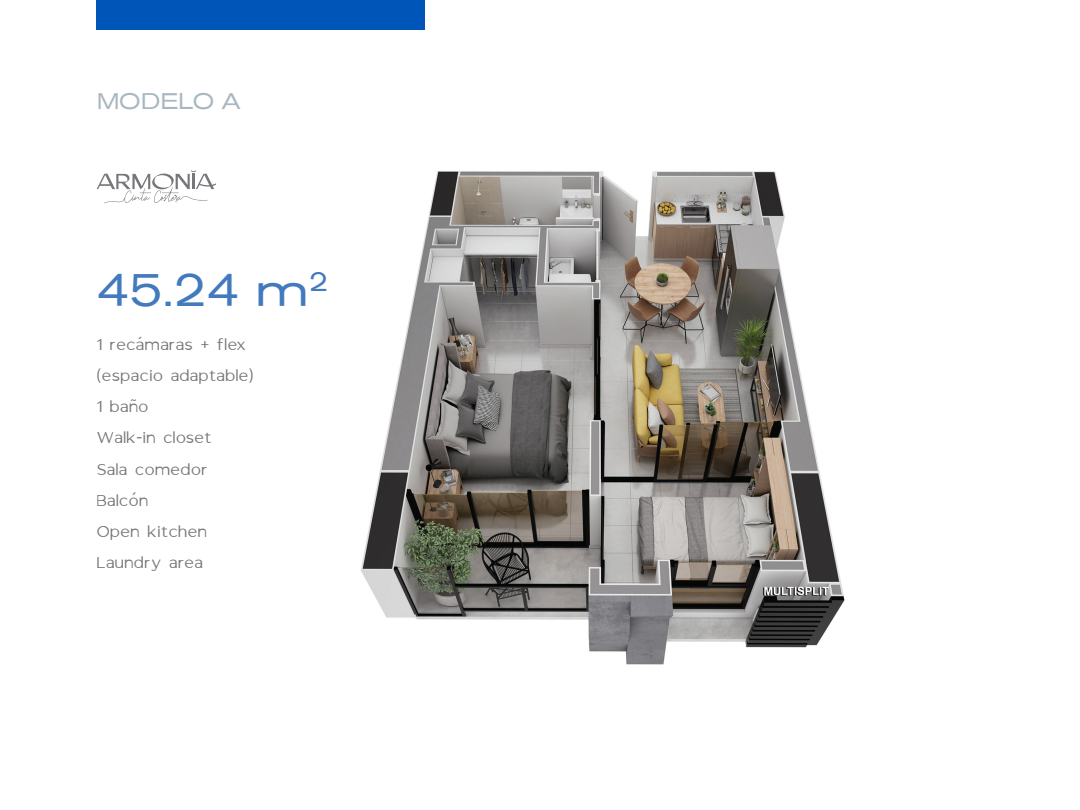
<style>
.page{position:relative;width:1080px;height:810px;background:#fff}
.page>*{position:absolute;margin:0;border:0;box-sizing:border-box;transform-origin:0 0}
.t1{font:expanded 46.38px "Akzidenz Grotesk BQ";color:#437abd}
.t2{font:27px/31.2px "GANTIC";letter-spacing:.02em;color:#76777a}
.t3{font:expanded 22.5px "Akzidenz Grotesk BQ";color:#a9b7c0}
</style>
<div class="page">
<img style="left:361px;top:171px;width:484px;height:494px">
<div style="left:97px;top:0;width:328px;height:29px;background:#0055b8"></div>
<svg style="left:97px;top:170px;width:119px;height:33px"></svg>
<p class="t3" style="left:97px;top:88px;width:145px">MODELO A</p>
<h1 class="t1" style="left:97px;top:263px;width:233px">45.24 m<sup>2</sup></h1>
<p class="t2" style="left:97px;top:325px;width:158px">1 recámaras + flex (espacio adaptable)<br>1 baño<br>Walk-in closet<br>Sala comedor<br>Balcón<br>Open kitchen<br>Laundry area</p>
</div>
